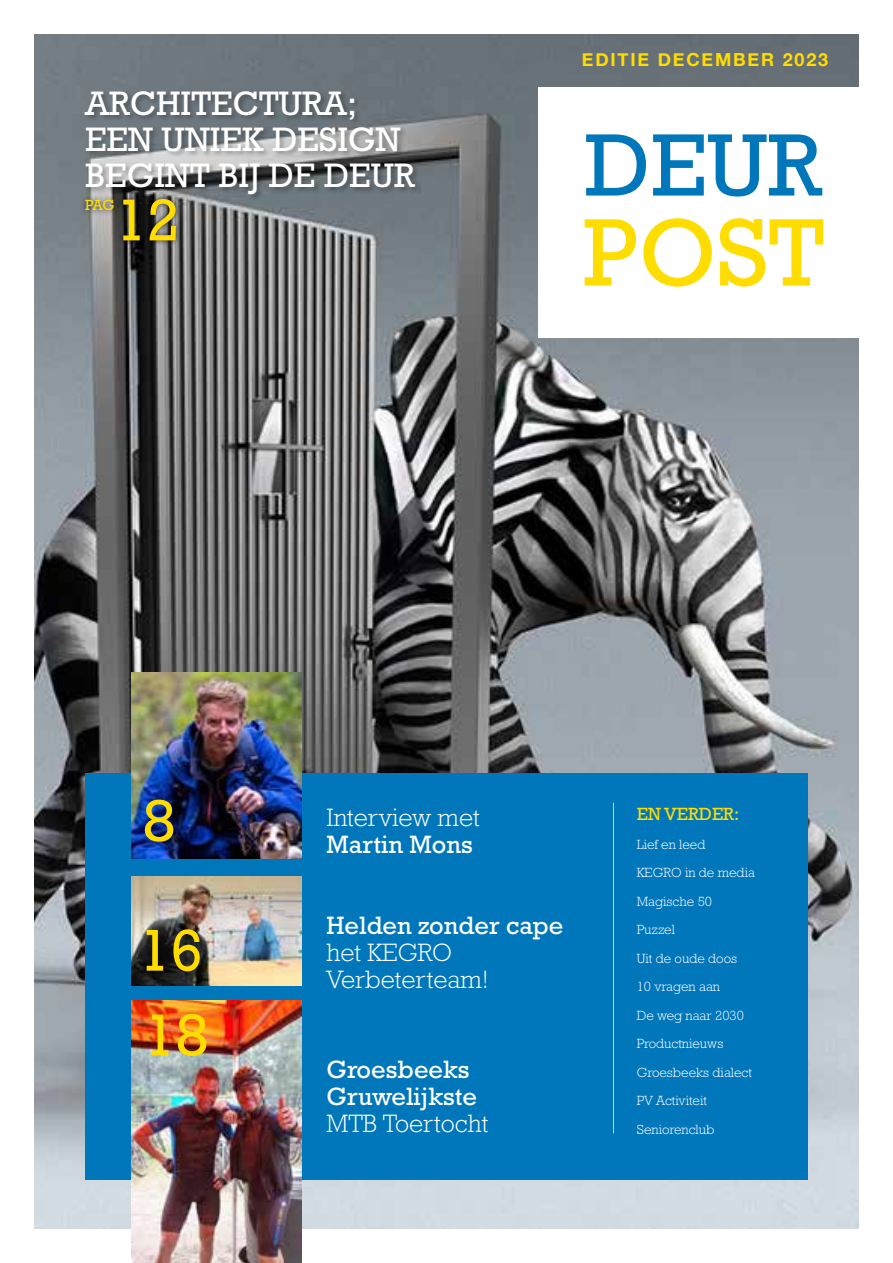
<style>
.page{position:relative;width:893px;height:1263px;background:#fff}
.page>*{position:absolute;margin:0;border:0;box-sizing:border-box;transform-origin:0 0}
.t1{font:97.5px "Rockwell Std";color:#fd0}
.t2{font:90px "Rockwell Std";color:#0077ba}
.t3{font:60px/84.6px "Rockwell Std";color:#fd0}
.t4{font:34.5px/36px "Rockwell Std";color:#fff}
.t5{font:25.5px/27px "Rockwell Std";color:#fff}
.t6{font:300 25.5px/27px "Rockwell Std";color:#fff}
.t7{font:700 18px "Helvetica Neue";letter-spacing:.1em;color:#fd0}
.t8{font:18px "Rockwell Std";color:#fd0}
.t9{font:15px "Rockwell Std";color:#fd0}
.t10{font:300 13.5px/28.5px "Rockwell Std";color:#fff}
</style>
<div class="page">
<img style="left:34px;top:34px;width:825px;height:1195px">
<div style="left:538px;top:87px;width:332px;height:250px;background:#fff"></div>
<div style="left:84px;top:89px;width:339px;height:113px;background:#000;opacity:.3"></div>
<div style="left:85px;top:774px;width:723px;height:406px;background:#0077ba"></div>
<img style="left:131px;top:877px;width:170px;height:109px">
<img style="left:131px;top:673px;width:170px;height:185px">
<img style="left:131px;top:1000px;width:170px;height:263px">
<div style="left:80px;top:193px;width:102px;height:53px;background:#000;opacity:.75"></div>
<hr style="left:613px;top:803px;width:1px;height:330px;background:#fd0">
<h3 class="t4" style="left:85px;top:85px;width:331px">ARCHITECTURA;<br>EEN UNIEK DESIGN<br>BEGINT BIJ DE DEUR</h3>
<p class="t9" style="left:85px;top:197px;width:31px">PAG</p>
<h3 class="t3" style="left:115px;top:177px;width:67px">12</h3>
<h3 class="t7" style="left:582px;top:46px;width:248px">EDITIE DECEMBER 2023</h3>
<h2 class="t2" style="left:585px;top:113px;width:239px">DEUR</h2>
<h1 class="t1" style="left:583px;top:196px;width:243px">POST</h1>
<h3 class="t3" style="left:143px;top:778px;width:34px">8</h3>
<h3 class="t3" style="left:138px;top:907px;width:72px">16<br>18</h3>
<h3 class="t6" style="left:327px;top:803px;width:155px">Interview met</h3>
<h3 class="t5" style="left:327px;top:830px;width:148px">Martin Mons</h3>
<h3 class="t5" style="left:327px;top:911px;width:238px">Helden zonder cape</h3>
<h3 class="t6" style="left:327px;top:938px;width:163px">het KEGRO<br>Verbeterteam!</h3>
<h3 class="t5" style="left:327px;top:1055px;width:152px">Groesbeeks<br>Gruwelijkste</h3>
<h3 class="t6" style="left:327px;top:1109px;width:163px">MTB Toertocht</h3>
<h3 class="t8" style="left:637px;top:804px;width:104px">EN VERDER:</h3>
<p class="t10" style="left:637px;top:830px;width:120px">Lief en leed<br>KEGRO in de media<br>Magische 50<br>Puzzel<br>Uit de oude doos<br>10 vragen aan<br>De weg naar 2030<br>Productnieuws<br>Groesbeeks dialect<br>PV Activiteit<br>Seniorenclub</p>
</div>
